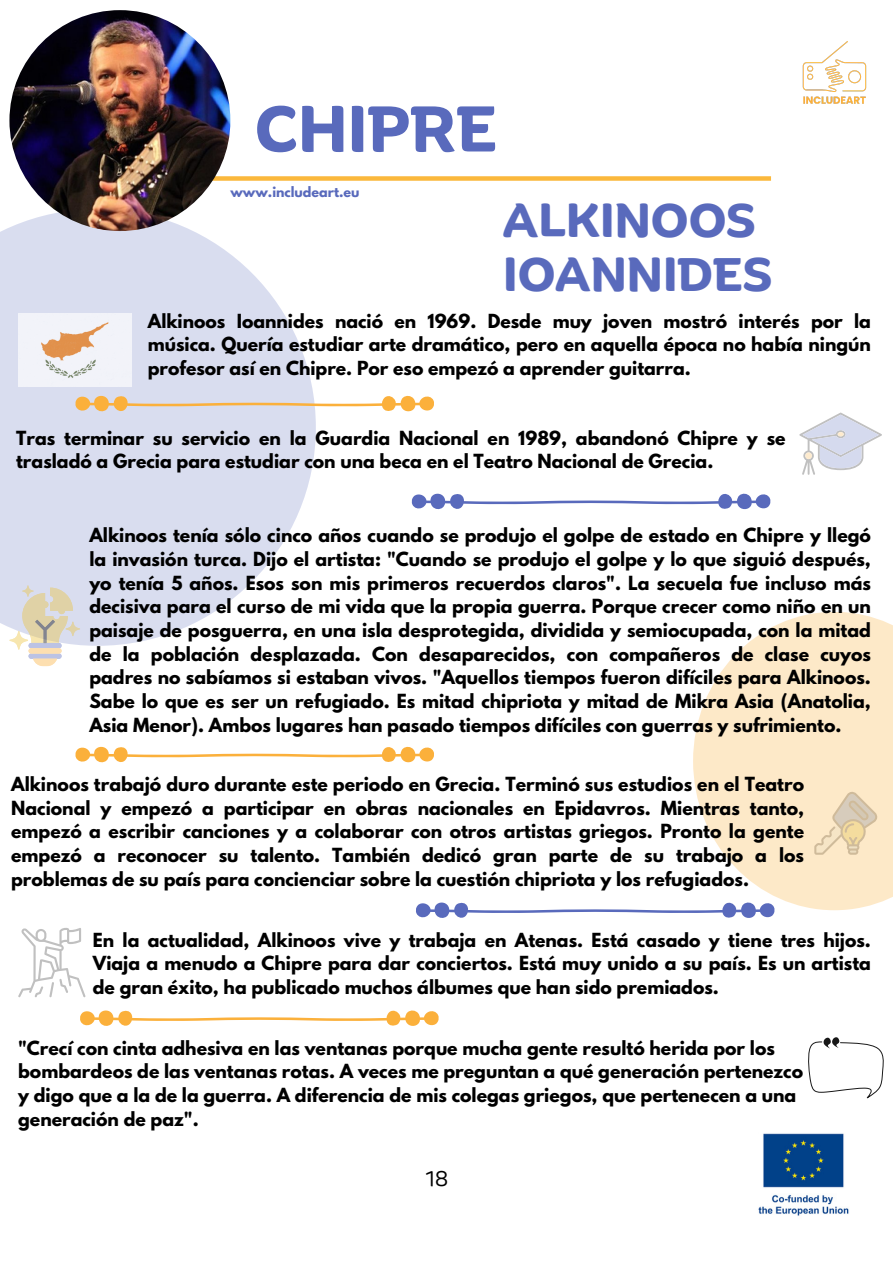
<style>
.page{position:relative;width:893px;height:1264px;background:#fff}
.page>*{position:absolute;margin:0;border:0;box-sizing:border-box;transform-origin:0 0}
.t1{font:700 62.55px "Binate Display";color:#596abc}
.t2{font:700 45.75px "Binate Display";color:#596abc}
.t3{font:20.7px "Binate Display";color:#000}
.t4{font:700 17.25px/23.7px "League Spartan";color:#000;text-align:justify}
.t5{font:700 12.75px "League Spartan";color:#596abc}
</style>
<div class="page">
<div style="left:75px;top:176px;width:696px;height:5px;background:#fbb83c"></div>
<svg style="left:0;top:209px;width:316px;height:437px;fill:#d9ddef"></svg>
<svg style="left:799px;top:412px;width:82px;height:62px"></svg>
<svg style="left:9px;top:585px;width:71px;height:81px"></svg>
<svg style="left:693px;top:612px;width:199px;height:298px;background:#fcebcf"></svg>
<svg style="left:411px;top:493px;width:359px;height:17px"></svg>
<svg style="left:75px;top:746px;width:359px;height:17px"></svg>
<img style="left:18px;top:314px;width:114px;height:73px">
<svg style="left:416px;top:901px;width:358px;height:17px"></svg>
<img style="left:802px;top:41px;width:65px;height:63px">
<svg style="left:75px;top:394px;width:359px;height:18px"></svg>
<img style="left:9px;top:10px;width:221px;height:221px;border-radius:50%">
<svg style="left:18px;top:928px;width:68px;height:69px"></svg>
<svg style="left:80px;top:1010px;width:359px;height:16px"></svg>
<svg style="left:808px;top:1037px;width:76px;height:61px"></svg>
<img style="left:758px;top:1133px;width:91px;height:83px">
<p class="t1" style="left:255px;top:70px;width:244px">CHIPRE</p>
<p class="t5" style="left:230px;top:185px;width:131px">www.includeart.eu</p>
<p class="t2" style="left:503px;top:178px;width:254px">ALKINOOS</p>
<p class="t2" style="left:503px;top:232px;width:271px">IOANNIDES</p>
<p class="t4" style="left:148px;top:311px;width:724px">Alkinoos Ioannides nació en 1969. Desde muy joven mostró interés por la música. Quería estudiar arte dramático, pero en aquella época no había ningún profesor así en Chipre. Por eso empezó a aprender guitarra.</p>
<p class="t4" style="left:16px;top:428px;width:770px">Tras terminar su servicio en la Guardia Nacional en 1989, abandonó Chipre y se trasladó a Grecia para estudiar con una beca en el Teatro Nacional de Grecia.</p>
<p class="t4" style="left:89px;top:526px;width:783px">Alkinoos tenía sólo cinco años cuando se produjo el golpe de estado en Chipre y llegó la invasión turca. Dijo el artista: "Cuando se produjo el golpe y lo que siguió después, yo tenía 5 años. Esos son mis primeros recuerdos claros". La secuela fue incluso más decisiva para el curso de mi vida que la propia guerra. Porque crecer como niño en un paisaje de posguerra, en una isla desprotegida, dividida y semiocupada, con la mitad de la población desplazada. Con desaparecidos, con compañeros de clase cuyos padres no sabíamos si estaban vivos. "Aquellos tiempos fueron difíciles para Alkinoos.<br>Sabe lo que es ser un refugiado. Es mitad chipriota y mitad de Mikra Asia (Anatolia, Asia Menor). Ambos lugares han pasado tiempos difíciles con guerras y sufrimiento.</p>
<p class="t4" style="left:11px;top:774px;width:794px">Alkinoos trabajó duro durante este periodo en Grecia. Terminó sus estudios en el Teatro Nacional y empezó a participar en obras nacionales en Epidavros. Mientras tanto, empezó a escribir canciones y a colaborar con otros artistas griegos. Pronto la gente empezó a reconocer su talento. También dedicó gran parte de su trabajo a los problemas de su país para concienciar sobre la cuestión chipriota y los refugiados.</p>
<p class="t4" style="left:93px;top:930px;width:779px">En la actualidad, Alkinoos vive y trabaja en Atenas. Está casado y tiene tres hijos.<br>Viaja a menudo a Chipre para dar conciertos. Está muy unido a su país. Es un artista de gran éxito, ha publicado muchos álbumes que han sido premiados.</p>
<p class="t4" style="left:18px;top:1038px;width:786px;text-align:left">"Crecí con cinta adhesiva en las ventanas porque mucha gente resultó herida por los bombardeos de las ventanas rotas. A veces me preguntan a qué generación pertenezco y digo que a la de la guerra. A diferencia de mis colegas griegos, que pertenecen a una generación de paz".</p>
<p class="t3" style="left:426px;top:1158px;width:23px">18</p>
</div>
